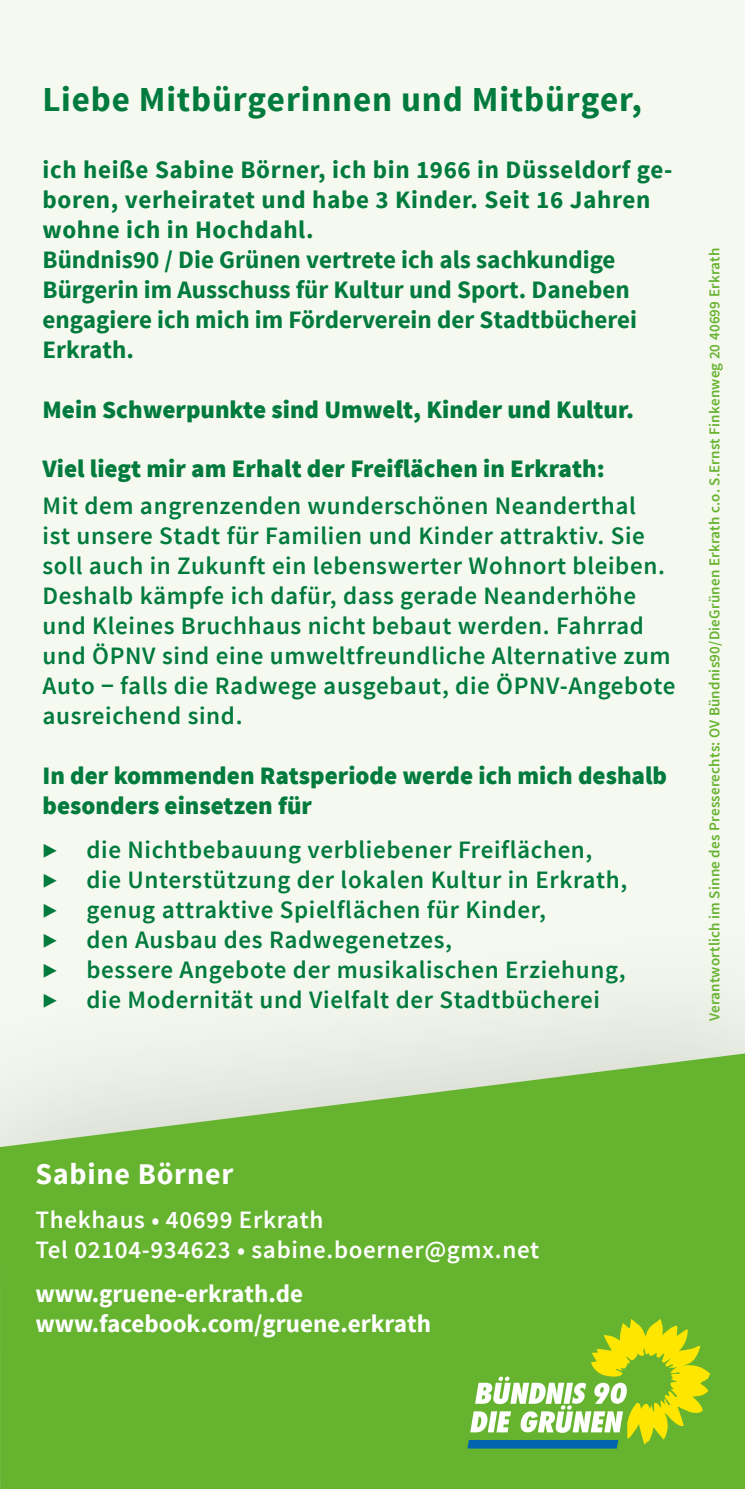
<style>
.page{position:relative;width:745px;height:1489px;background:#fff}
.page>*{position:absolute;margin:0;border:0;box-sizing:border-box;transform-origin:0 0}
.t1{font:700 35px "Source Sans Pro";letter-spacing:.025em;color:#007b3d}
.t2{font:700 30px "Source Sans Pro";letter-spacing:.025em;color:#fff}
.t3{font:600 25px/30px "Source Sans Pro";letter-spacing:.025em;color:#007b3d}
.t4{font:700 25px/30px "Source Sans Pro";color:#007b3d}
.t5{font:900 25px/30px "Source Sans Pro";color:#007b3d}
.t6{font:600 25px/30px "Source Sans Pro";letter-spacing:.025em;color:#fff}
.t7{font:700 25px/30px "Source Sans Pro";color:#fff}
.t8{font:600 15px "Source Sans Pro";letter-spacing:.015em;color:#65b32e}
</style>
<div class="page">
<div style="left:0;top:0;width:744px;height:1488px;background:#f6f9ef"></div>
<svg style="left:0;top:1053px;width:744px;height:435px;background:#74b943"></svg>
<svg style="left:467px;top:1318px;width:243px;height:130px;background:#92c346"></svg>
<h1 class="t1" style="left:43px;top:77px;width:600px">Liebe Mitbürgerinnen und Mitbürger,</h1>
<p class="t4" style="left:43px;top:156px;width:630px">ich heiße Sabine Börner, ich bin 1966 in Düsseldorf ge&shy;boren, verheiratet und habe 3 Kinder. Seit 16 Jahren wohne ich in Hochdahl.<br>Bündnis90 / Die Grünen vertrete ich als sachkundige Bürgerin im Ausschuss für Kultur und Sport. Daneben engagiere ich mich im Förderverein der Stadtbücherei Erkrath.</p>
<p class="t5" style="left:43px;top:396px;width:592px">Mein Schwerpunkte sind Umwelt, Kinder und Kultur.</p>
<p class="t5" style="left:43px;top:454px;width:563px">Viel liegt mir am Erhalt der Freiflächen in Erkrath:</p>
<p class="t3" style="left:43px;top:491px;width:634px">Mit dem angrenzenden wunderschönen Neanderthal<br>ist unsere Stadt für Familien und Kinder attraktiv. Sie soll auch in Zukunft ein lebenswerter Wohnort bleiben.<br>Deshalb kämpfe ich dafür, dass gerade Neanderhöhe und Kleines Bruchhaus nicht bebaut werden. Fahrrad und ÖPNV sind eine umweltfreundliche Alternative zum Auto − falls die Radwege ausgebaut, die ÖPNV-Angebote ausreichend sind.</p>
<p class="t5" style="left:43px;top:761px;width:625px">In der kommenden Ratsperiode werde ich mich deshalb besonders einsetzen für</p>
<p class="t3" style="left:43px;top:835px;width:585px">▶ die Nichtbebauung verbliebener Freiflächen,<br>▶ die Unterstützung der lokalen Kultur in Erkrath, ▶ genug attraktive Spielflächen für Kinder,<br>▶ den Ausbau des Radwegenetzes,<br>▶ bessere Angebote der musikalischen Erziehung, ▶ die Modernität und Vielfalt der Stadtbücherei</p>
<p class="t8" style="left:704px;top:1021px;width:775px;rotate:-90deg">Verantwortlich im Sinne des Presserechts: OV Bündnis90/DieGrünen Erkrath c.o. S.Ernst Finkenweg 20 40699 Erkrath</p>
<p class="t2" style="left:35px;top:1154px;width:199px">Sabine Börner</p>
<p class="t6" style="left:35px;top:1205px;width:504px">Thekhaus • 40699 Erkrath<br>Tel 02104-934623 • sabine.boerner@gmx.net</p>
<p class="t7" style="left:35px;top:1279px;width:397px">www.gruene-erkrath.de www.facebook.com/gruene.erkrath</p>
</div>
